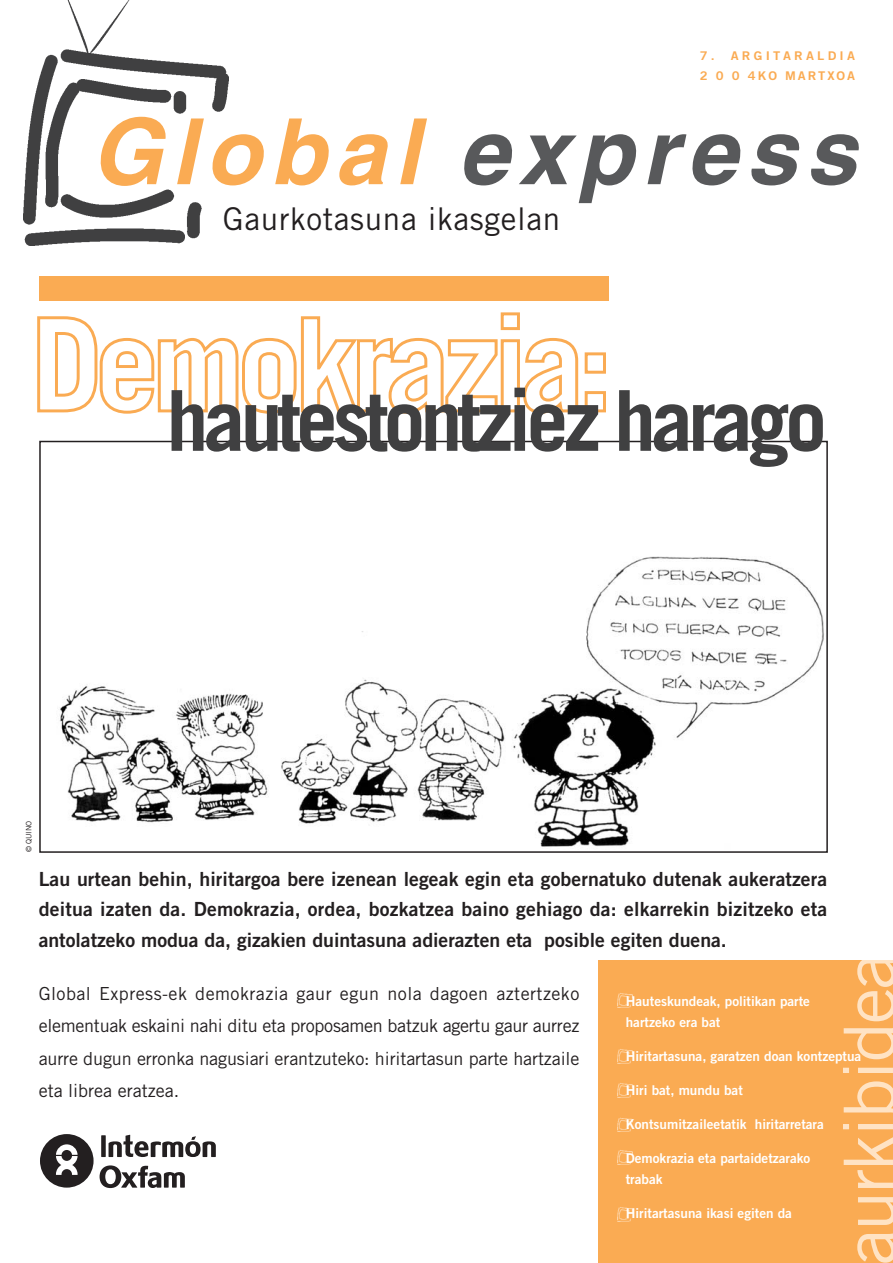
<style>
.page{position:relative;width:893px;height:1263px;background:#fff}
.page>*{position:absolute;margin:0;border:0;box-sizing:border-box;transform-origin:0 0}
.t1{font:italic 700 91.5px "Helvetica";color:#58595b}
.t2{font:700 84px "Trade Gothic";letter-spacing:-.06em;color:#404041}
.t3{font:70.8px "Trade Gothic";letter-spacing:-.035em;color:#ffe3c4;scale:1.04 1}
.t4{font:31.35px "Trade Gothic";letter-spacing:.02em;color:#231f20}
.t5{font:19.5px/30.5px "Trade Gothic Bold Two";color:#231f20;text-align:justify}
.t6{font:18px/32.4px "Trade Gothic";letter-spacing:-.005em;color:#231f20;text-align:justify}
.t7{font:13.5px/21px "Trade Gothic Bold Two";color:#fff}
.t8{font:12px/19.8px "Trade Gothic Bold Two";letter-spacing:.25em;color:#faab53;scale:1.08 1}
.t9{font:7.5px "Trade Gothic";color:#231f20}
.s1{color:#faab53}
</style>
<div class="page">
<svg style="left:37px;top:316px;width:461px;height:98px"></svg>
<svg style="left:500px;top:312px;width:106px;height:102px"></svg>
<img style="left:60px;top:556px;width:764px;height:291px">
<div style="left:39px;top:441px;width:788px;height:412px;border:2px solid #231f20"></div>
<div style="left:599px;top:960px;width:293px;height:303px;background:#faab53"></div>
<div style="left:39px;top:276px;width:569px;height:24px;background:#faab53"></div>
<img style="left:617px;top:993px;width:15px;height:14px">
<img style="left:617px;top:1049px;width:15px;height:15px">
<img style="left:24px;top:0;width:205px;height:245px">
<img style="left:617px;top:1083px;width:15px;height:14px">
<img style="left:617px;top:1117px;width:15px;height:15px">
<img style="left:617px;top:1150px;width:15px;height:14px">
<img style="left:617px;top:1207px;width:15px;height:15px">
<svg style="left:101px;top:1135px;width:115px;height:22px"></svg>
<svg style="left:100px;top:1165px;width:85px;height:23px"></svg>
<svg style="left:40px;top:1134px;width:54px;height:54px"></svg>
<p class="t8" style="left:699px;top:47px;width:145px">7. ARGITARALDIA<br>2 0 0 4KO MARTXOA</p>
<h1 class="t1" style="left:91px;top:118px;width:784px"><span class="s1">Global</span> express</h1>
<h3 class="t4" style="left:223px;top:207px;width:339px">Gaurkotasuna ikasgelan</h3>
<h2 class="t2" style="left:166px;top:390px;width:662px">hautestontziez harago</h2>
<p class="t9" style="left:26px;top:852px;width:33px;rotate:-90deg">© QUINO</p>
<p class="t5" style="left:39px;top:865px;width:790px">Lau urtean behin, hiritargoa bere izenean legeak egin eta gobernatuko dutenak aukeratzera deitua izaten da. Demokrazia, ordea, bozkatzea baino gehiago da: elkarrekin bizitzeko eta antolatzeko modua da, gizakien duintasuna adierazten eta posible egiten duena.</p>
<p class="t6" style="left:39px;top:979px;width:542px">Global Express-ek demokrazia gaur egun nola dagoen aztertzeko elementuak eskaini nahi ditu eta proposamen batzuk agertu gaur aurrez aurre dugun erronka nagusiari erantzuteko: hiritartasun parte hartzaile eta librea eratzea.</p>
<h3 class="t3" style="left:843px;top:1266px;width:302px;rotate:-90deg">aurkibidea</h3>
<p class="t7" style="left:625px;top:992px;width:186px">Hauteskundeak, politikan parte hartzeko era bat</p>
<p class="t7" style="left:625px;top:1047px;width:237px">Hiritartasuna, garatzen doan kontzeptua</p>
<p class="t7" style="left:625px;top:1081px;width:118px">Hiri bat, mundu bat</p>
<p class="t7" style="left:625px;top:1115px;width:199px">Kontsumitzaileetatik hiritarretara</p>
<p class="t7" style="left:625px;top:1149px;width:186px">Demokrazia eta partaidetzarako trabak</p>
<p class="t7" style="left:625px;top:1204px;width:168px">Hiritartasuna ikasi egiten da</p>
</div>
